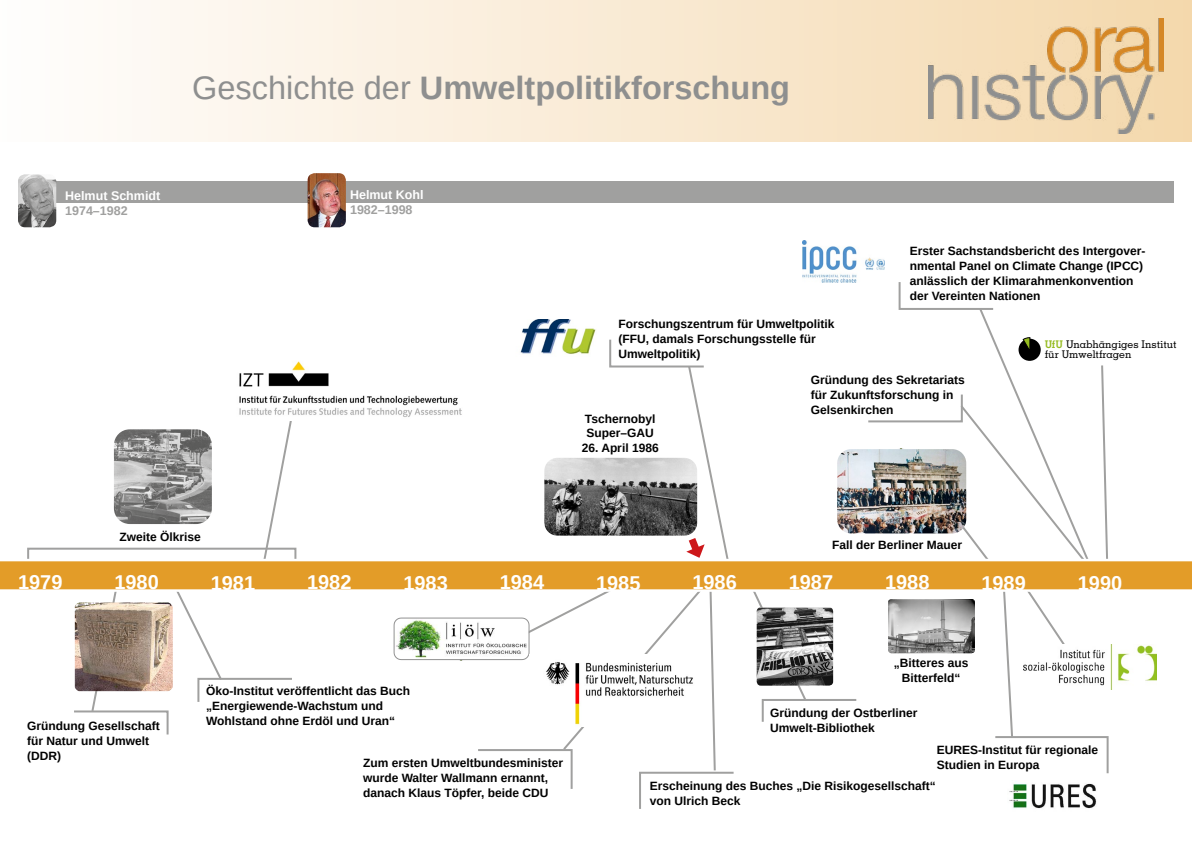
<style>
.page{position:relative;width:1192px;height:842px;background:#fff}
.page>*{position:absolute;margin:0;border:0;box-sizing:border-box;transform-origin:0 0}
.t1{font:700 32.5px "Arimo";color:#8e8f8f}
.t2{font:700 20px "Arimo";color:#fff}
.t3{font:700 12.5px "Arimo";color:#fff}
.t4{font:700 12.5px "Arimo";color:#a0a09f}
.t5{font:700 12px/15px "Arimo";color:#000}
.t6{font:500 10.55px/10.8px "Memphis";letter-spacing:-.01em;color:#000}
.s1{font-weight:400}
.s2{font-weight:700;color:#95bb20}
</style>
<div class="page">
<div style="left:27px;top:548px;width:269px;height:20px;border:2px solid #a0a09f"></div>
<div style="left:0;top:0;width:1192px;height:141px;background:linear-gradient(to right,#fffefe,#f4d8ad)"></div>
<img style="left:928px;top:18px;width:236px;height:116px">
<svg style="left:0;top:558px;width:1192px;height:32px;background:#e7aa47"></svg>
<div style="left:24px;top:181px;width:1150px;height:21px;background:#a0a09f"></div>
<img style="left:18px;top:174px;width:38px;height:53px">
<svg style="left:742px;top:569px;width:116px;height:153px"></svg>
<svg style="left:394px;top:319px;width:342px;height:490px"></svg>
<img style="left:757px;top:607px;width:76px;height:79px">
<img style="left:837px;top:449px;width:29px;height:84px">
<img style="left:308px;top:173px;width:38px;height:54px">
<img style="left:239px;top:350px;width:230px;height:71px">
<img style="left:1110px;top:645px;width:47px;height:44px">
<img style="left:1009px;top:781px;width:88px;height:28px">
<svg style="left:72px;top:415px;width:222px;height:320px"></svg>
<svg style="left:866px;top:282px;width:244px;height:492px"></svg>
<img style="left:803px;top:241px;width:82px;height:41px">
<p class="t3" style="left:65px;top:187px;width:97px">Helmut Schmidt</p>
<p class="t4" style="left:65px;top:202px;width:64px">1974–1982</p>
<h1 class="t1" style="left:192px;top:66px;width:599px"><span class="s1">Geschichte der</span> Umweltpolitikforschung</h1>
<p class="t3" style="left:350px;top:186px;width:75px">Helmut Kohl</p>
<p class="t4" style="left:350px;top:201px;width:64px">1982–1998</p>
<p class="t5" style="left:619px;top:316px;width:218px">Forschungszentrum für Umweltpolitik (FFU, damals Forschungsstelle für<br>Umweltpolitik)</p>
<p class="t5" style="left:910px;top:243px;width:237px">Erster Sachstandsbericht des Intergover&shy;nmental Panel on Climate Change (IPCC) anlässlich der Klimarahmenkonvention der Vereinten Nationen</p>
<p class="t6" style="left:1045px;top:338px;width:133px"><span class="s2">UfU</span> Unabhängiges Institut für Umweltfragen</p>
<p class="t5" style="left:585px;top:412px;width:72px;line-height:14.4px">Tschernobyl<br>Super–GAU</p>
<p class="t5" style="left:582px;top:440px;width:78px">26. April 1986</p>
<p class="t5" style="left:811px;top:373px;width:156px">Gründung des Sekretariats für Zukunftsforschung in<br>Gelsenkirchen</p>
<p class="t5" style="left:120px;top:529px;width:83px">Zweite Ölkrise</p>
<p class="t5" style="left:832px;top:538px;width:132px">Fall der Berliner Mauer</p>
<h2 class="t2" style="left:18px;top:569px;width:46px">1979</h2>
<h2 class="t2" style="left:114px;top:569px;width:46px">1980</h2>
<h2 class="t2" style="left:211px;top:569px;width:46px">1981</h2>
<h2 class="t2" style="left:307px;top:569px;width:46px">1982</h2>
<h2 class="t2" style="left:403px;top:569px;width:46px">1983</h2>
<h2 class="t2" style="left:500px;top:569px;width:46px">1984</h2>
<h2 class="t2" style="left:596px;top:569px;width:46px">1985</h2>
<h2 class="t2" style="left:692px;top:569px;width:46px">1986</h2>
<h2 class="t2" style="left:789px;top:569px;width:46px">1987</h2>
<h2 class="t2" style="left:885px;top:569px;width:46px">1988</h2>
<h2 class="t2" style="left:981px;top:569px;width:46px">1989</h2>
<h2 class="t2" style="left:1078px;top:569px;width:46px">1990</h2>
<p class="t5" style="left:27px;top:718px;width:134px">Gründung Gesellschaft für Natur und Umwelt (DDR)</p>
<p class="t5" style="left:206px;top:683px;width:206px">Öko-Institut veröffentlicht das Buch „Energiewende-Wachstum und<br>Wohlstand ohne Erdöl und Uran“</p>
<p class="t5" style="left:363px;top:756px;width:202px">Zum ersten Umweltbundesminister wurde Walter Wallmann ernannt, danach Klaus Töpfer, beide CDU</p>
<p class="t5" style="left:894px;top:656px;width:76px;text-align:center">„Bitteres aus<br>Bitterfeld“</p>
<p class="t5" style="left:770px;top:705px;width:149px">Gründung der Ostberliner<br>Umwelt-Bibliothek</p>
<p class="t5" style="left:937px;top:742px;width:163px">EURES-Institut für regionale<br>Studien in Europa</p>
<p class="t5" style="left:650px;top:779px;width:288px">Erscheinung des Buches „Die Risikogesellschaft“ von Ulrich Beck</p>
</div>
